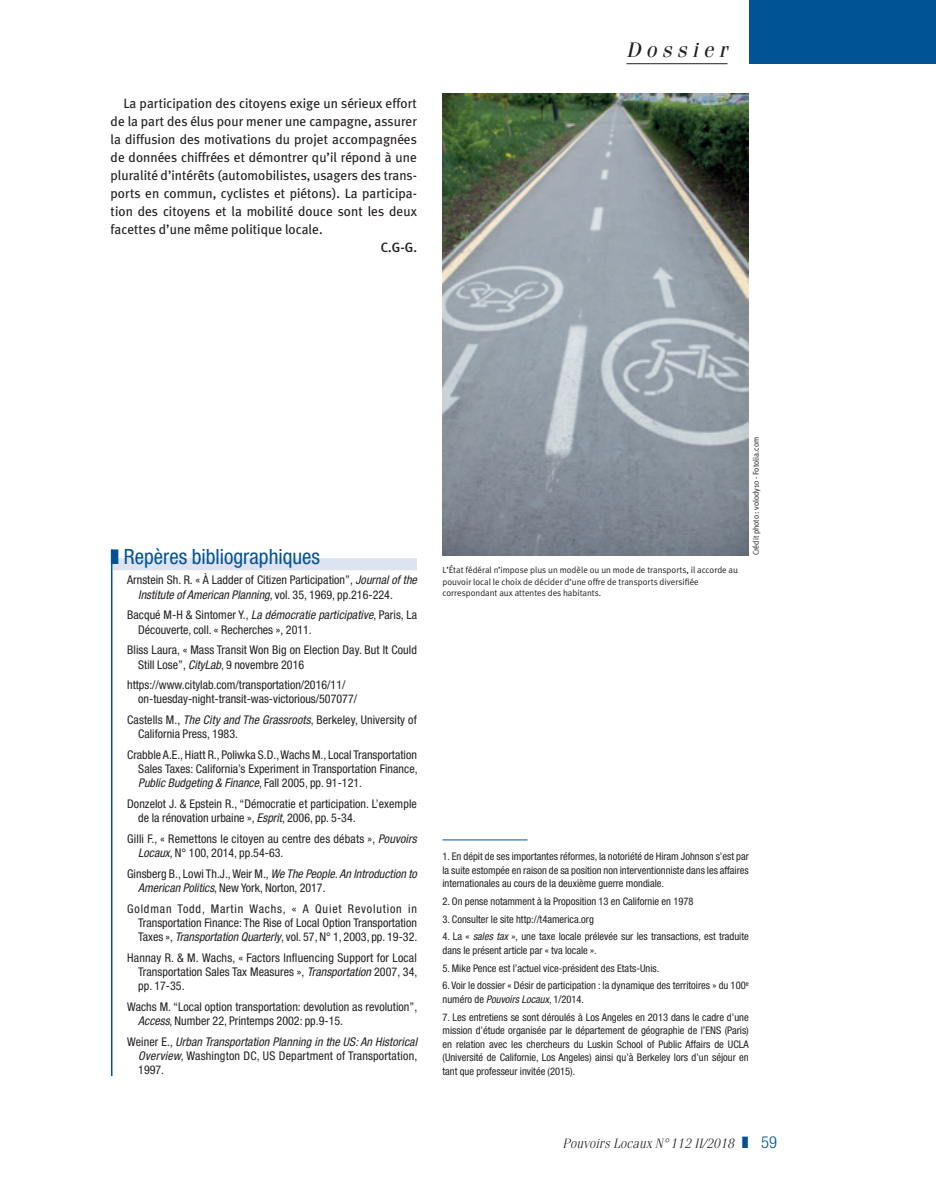
<style>
.page{position:relative;width:936px;height:1191px;background:#fff}
.page>*{position:absolute;margin:0;border:0;box-sizing:border-box;transform-origin:0 0}
.t1{font:condensed 21px "Helvetica Neue LT Pro";color:#005495}
.t2{font:italic 21px "Fenice";letter-spacing:.25em;color:#231f20}
.t3{font:300 condensed 16.5px "Helvetica Neue LT Pro";color:#005495}
.t4{font:13.5px/18px "Meta Plus";color:#231f20;text-align:justify}
.t5{font:italic 300 13.5px "Fenice";color:#231f20}
.t6{font:500 13.5px "Meta Plus";color:#231f20}
.t7{font:condensed 12px/14.2px "Helvetica Neue LT Pro";letter-spacing:.005em;color:#231f20}
.t8{font:condensed 10.5px/13.5px "Helvetica Neue LT Pro";color:#231f20;text-align:justify}
.t9{font:9px/11.2px "Meta Plus Normal";color:#231f20}
.t10{font:8.25px "Meta Plus Normal";color:#231f20;scale:.95 1}
.s1{font-style:italic}
</style>
<div class="page">
<div style="left:748px;top:0;width:187px;height:64px;background:#005495"></div>
<hr style="left:626px;top:63px;width:101px;height:1px;background:#231f20">
<div style="left:113px;top:558px;width:304px;height:12px;background:#dde3f0"></div>
<hr style="left:442px;top:839px;width:85px;height:1px;background:#005495">
<img style="left:442px;top:94px;width:306px;height:461px">
<hr style="left:111px;top:549px;width:1px;height:527px;background:#005495">
<p class="t4" style="left:111px;top:94px;width:308px;text-indent:13px">La participation des citoyens exige un sérieux effort de la part des élus pour mener une campagne, assurer la diffusion des motivations du projet accompagnées de données chiffrées et démontrer qu’il répond à une pluralité d’intérêts (automobilistes, usagers des trans&shy;ports en commun, cyclistes et piétons). La participa&shy;tion des citoyens et la mobilité douce sont les deux facettes d’une même politique locale.</p>
<p class="t6" style="left:381px;top:239px;width:38px">C.G-G.</p>
<h1 class="t2" style="left:626px;top:37px;width:103px">Dossier</h1>
<h1 class="t1" style="left:111px;top:544px;width:211px">❚ Repères bibliographiques</h1>
<p class="t7" style="left:138px;top:573px;width:280px;text-indent:-11px">Arnstein Sh. R. « À Ladder of Citizen Participation”, <span class="s1">Journal of the<br>Institute of American Planning</span>, vol. 35, 1969, pp.216-224.</p>
<p class="t7" style="left:138px;top:608px;width:280px;text-indent:-11px">Bacqué M-H &amp; Sintomer Y., <span class="s1">La démocratie participative</span>, Paris, La<br>Découverte, coll. « Recherches », 2011.</p>
<p class="t7" style="left:138px;top:643px;width:280px;text-indent:-11px">Bliss Laura, « Mass Transit Won Big on Election Day. But It Could<br>Still Lose”, <span class="s1">CityLab</span>, 9 novembre 2016</p>
<p class="t7" style="left:138px;top:677px;width:220px;text-indent:-11px">https://www.citylab.com/transportation/2016/11/ on-tuesday-night-transit-was-victorious/507077/</p>
<p class="t7" style="left:138px;top:712px;width:280px;text-indent:-11px">Castells M., <span class="s1">The City and The Grassroots</span>, Berkeley, University of<br>California Press, 1983.</p>
<p class="t7" style="left:138px;top:747px;width:281px;text-align:justify;text-indent:-11px">Crabble A.E., Hiatt R., Poliwka S.D., Wachs M., Local Transportation Sales Taxes: California’s Experiment in Transportation Finance, <span class="s1">Public Budgeting &amp; Finance</span>, Fall 2005, pp. 91-121.</p>
<p class="t7" style="left:138px;top:796px;width:280px;text-indent:-11px">Donzelot J. &amp; Epstein R., “Démocratie et participation. L’exemple de la rénovation urbaine », <span class="s1">Esprit</span>, 2006, pp. 5-34.</p>
<p class="t7" style="left:138px;top:831px;width:280px;text-indent:-11px">Gilli F., « Remettons le citoyen au centre des débats », <span class="s1">Pouvoirs<br>Locaux</span>, N° 100, 2014, pp.54-63.</p>
<p class="t7" style="left:138px;top:866px;width:280px;text-indent:-11px">Ginsberg B., Lowi Th.J., Weir M., <span class="s1">We The People. An Introduction to<br>American Politics</span>, New York, Norton, 2017.</p>
<p class="t7" style="left:138px;top:901px;width:280px;text-align:justify;text-indent:-11px">Goldman Todd, Martin Wachs, « A Quiet Revolution in Transportation Finance: The Rise of Local Option Transportation Taxes », <span class="s1">Transportation Quarterly</span>, vol. 57, N° 1, 2003, pp. 19-32.</p>
<p class="t7" style="left:138px;top:950px;width:280px;text-align:justify;text-indent:-11px">Hannay R. &amp; M. Wachs, « Factors Influencing Support for Local Transportation Sales Tax Measures », <span class="s1">Transportation</span> 2007, 34, pp. 17-35.</p>
<p class="t7" style="left:138px;top:999px;width:280px;text-indent:-11px">Wachs M. “Local option transportation: devolution as revolution”,<br><span class="s1">Access</span>, Number 22, Printemps 2002: pp.9-15.</p>
<p class="t7" style="left:138px;top:1034px;width:280px;text-align:justify;text-indent:-11px">Weiner E., <span class="s1">Urban Transportation Planning in the US: An Historical Overview</span>, Washington DC, US Department of Transportation, 1997.</p>
<p class="t9" style="left:442px;top:564px;width:297px">L’État fédéral n’impose plus un modèle ou un mode de transports, il accorde au pouvoir local le choix de décider d’une offre de transports diversifiée correspondant aux attentes des habitants.</p>
<p class="t10" style="left:751px;top:555px;width:126px;rotate:-90deg">Crédit photo: volody10 - Fotolia.com</p>
<p class="t8" style="left:442px;top:849px;width:308px">1. En dépit de ses importantes réformes, la notoriété de Hiram Johnson s’est par la suite estompée en raison de sa position non interventionniste dans les affaires internationales au cours de la deuxième guerre mondiale.</p>
<p class="t8" style="left:442px;top:894px;width:252px">2. On pense notamment à la Proposition 13 en Californie en 1978</p>
<p class="t8" style="left:442px;top:912px;width:153px">3. Consulter le site http://t4america.org</p>
<p class="t8" style="left:442px;top:929px;width:308px">4. La « <span class="s1">sales tax</span> », une taxe locale prélevée sur les transactions, est traduite dans le présent article par « tva locale ».</p>
<p class="t8" style="left:442px;top:961px;width:218px">5. Mike Pence est l’actuel vice-président des Etats-Unis.</p>
<p class="t8" style="left:442px;top:978px;width:308px">6. Voir le dossier « Désir de participation : la dynamique des territoires » du 100<sup>e </sup>numéro de <span class="s1">Pouvoirs Locaux</span>, 1/2014.</p>
<p class="t8" style="left:442px;top:1010px;width:308px">7. Les entretiens se sont déroulés à Los Angeles en 2013 dans le cadre d’une mission d’étude organisée par le département de géographie de l’ENS (Paris) en relation avec les chercheurs du Luskin School of Public Affairs de UCLA (Université de Californie, Los Angeles) ainsi qu’à Berkeley lors d’un séjour en tant que professeur invitée (2015).</p>
<p class="t5" style="left:562px;top:1136px;width:173px">Pouvoirs Locaux N°112 II/2018</p>
<h2 class="t3" style="left:761px;top:1133px;width:17px">59</h2>
</div>
